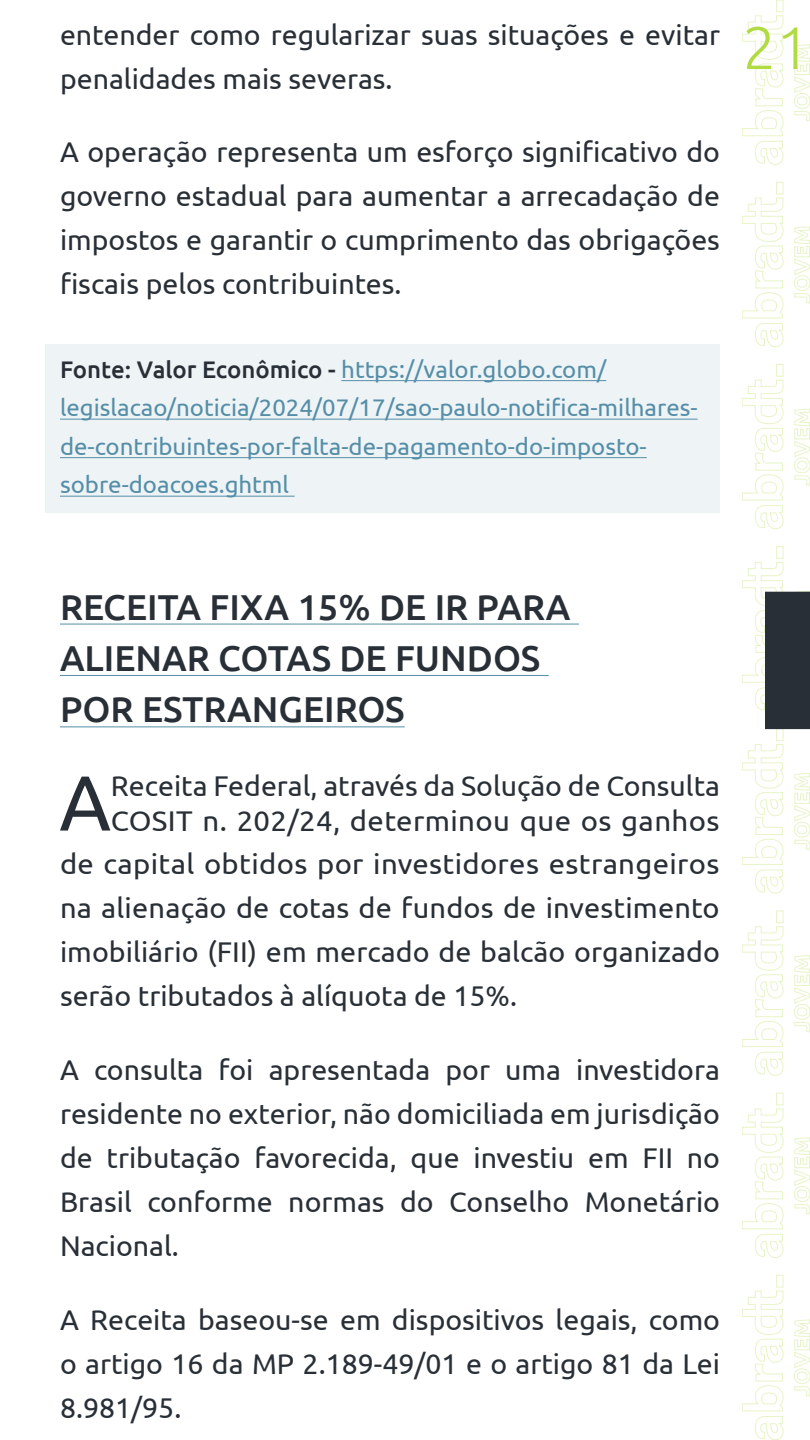
<style>
.page{position:relative;width:810px;height:1440px;background:#fff}
.page>*{position:absolute;margin:0;border:0;box-sizing:border-box;transform-origin:0 0}
.t1{font:77.85px "Ubuntu";color:#292f36}
.t2{font:300 60px "Ubuntu";color:#b0db43}
.t3{font:500 36px/51.4px "Ubuntu";color:#292f36}
.t4{font:28.5px/44px "Ubuntu";color:#292f36;text-align:justify}
.t5{font:24px/38.5px "Ubuntu";color:#568ea8}
.s1{font-weight:500;color:#292f36}
</style>
<div class="page">
<svg style="left:742px;top:0;width:68px;height:165px"></svg>
<svg style="left:742px;top:182px;width:68px;height:165px"></svg>
<svg style="left:742px;top:364px;width:68px;height:165px"></svg>
<svg style="left:742px;top:546px;width:68px;height:165px"></svg>
<svg style="left:742px;top:729px;width:68px;height:711px"></svg>
<div style="left:45px;top:344px;width:675px;height:169px;background:#eef4f6"></div>
<hr style="left:341px;top:380px;width:265px;height:1px;background:#568ea8">
<hr style="left:60px;top:419px;width:638px;height:1px;background:#568ea8">
<hr style="left:60px;top:457px;width:587px;height:1px;background:#568ea8">
<hr style="left:60px;top:496px;width:235px;height:1px;background:#568ea8">
<div style="left:765px;top:592px;width:45px;height:137px;background:#292f36"></div>
<hr style="left:60px;top:624px;width:519px;height:1px;background:#568ea8">
<hr style="left:60px;top:675px;width:489px;height:1px;background:#568ea8">
<hr style="left:60px;top:727px;width:345px;height:1px;background:#568ea8">
<p class="t4" style="left:60px;top:12px;width:662px">entender como regularizar suas situações e evitar penalidades mais severas.</p>
<p class="t4" style="left:60px;top:129px;width:662px">A operação representa um esforço significativo do governo estadual para aumentar a arrecadação de impostos e garantir o cumprimento das obrigações fiscais pelos contribuintes.</p>
<p class="t5" style="left:60px;top:349px;width:639px"><span class="s1">Fonte: Valor Econômico -</span> https://valor.globo.com/ legislacao/noticia/2024/07/17/sao-paulo-notifica-milhares&shy;de-contribuintes-por-falta-de-pagamento-do-imposto&shy;sobre-doacoes.ghtml</p>
<h2 class="t2" style="left:742px;top:12px;width:69px">21</h2>
<p class="t3" style="left:60px;top:580px;width:512px">RECEITA FIXA 15% DE IR PARA<br>ALIENAR COTAS DE FUNDOS<br>POR ESTRANGEIROS</p>
<h1 class="t1" style="left:59px;top:756px;width:53px">A</h1>
<p class="t4" style="left:111px;top:768px;width:611px;line-height:34.2px">Receita Federal, através da Solução de Consulta<br>COSIT n. 202/24, determinou que os ganhos</p>
<p class="t4" style="left:60px;top:842px;width:662px">de capital obtidos por investidores estrangeiros na alienação de cotas de fundos de investimento imobiliário (FII) em mercado de balcão organizado serão tributados à alíquota de 15%.</p>
<p class="t4" style="left:60px;top:1047px;width:662px">A consulta foi apresentada por uma investidora residente no exterior, não domiciliada em jurisdição de tributação favorecida, que investiu em FII no Brasil conforme normas do Conselho Monetário Nacional.</p>
<p class="t4" style="left:60px;top:1297px;width:662px">A Receita baseou-se em dispositivos legais, como o artigo 16 da MP 2.189-49/01 e o artigo 81 da Lei 8.981/95.</p>
</div>
